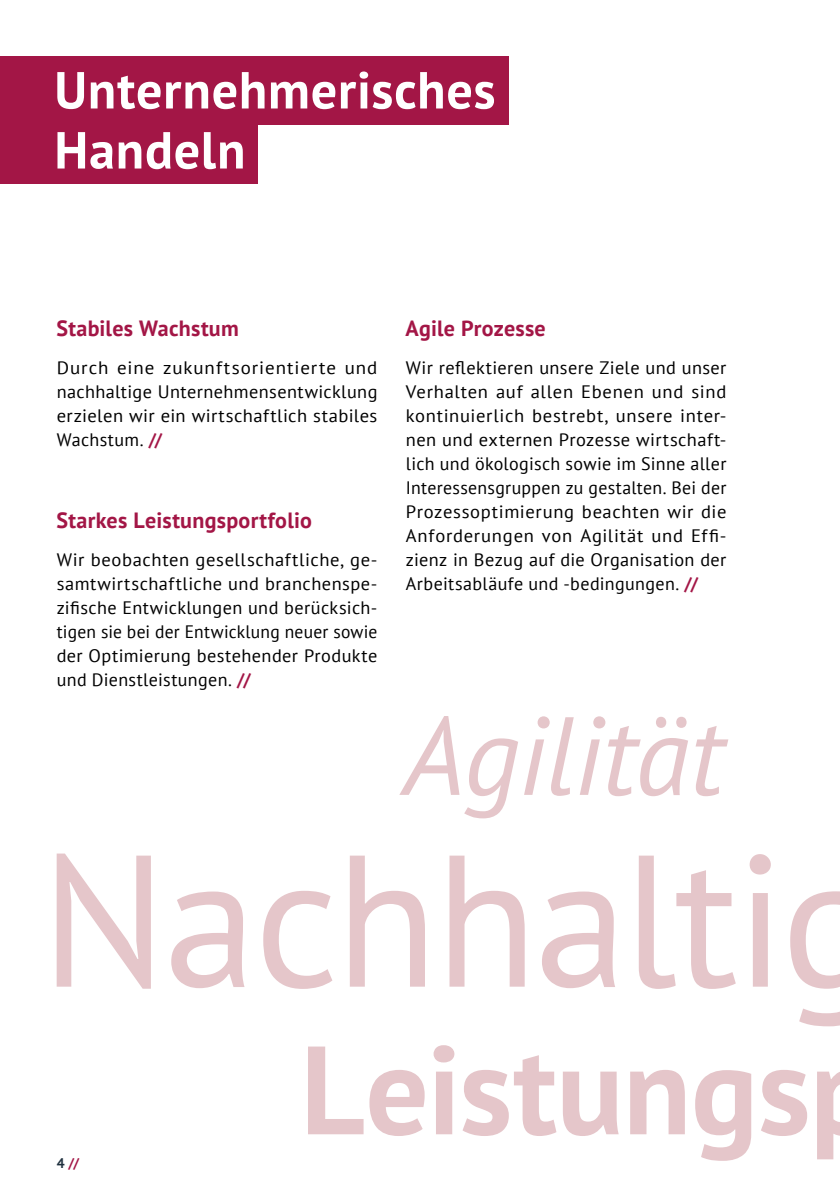
<style>
.page{position:relative;width:840px;height:1191px;background:#fff}
.page>*{position:absolute;margin:0;border:0;box-sizing:border-box;transform-origin:0 0}
.t1{font:187.2px "PT Sans";letter-spacing:-.015em;color:#e5c6ca}
.t2{font:700 125.2px "PT Sans";letter-spacing:-.005em;color:#e5c6ca}
.t3{font:italic 110.8px "PT Sans";letter-spacing:-.01em;color:#e5c6ca}
.t4{font:700 52px/60px "PT Sans";letter-spacing:.015em;color:#fff}
.t5{font:700 22px "PT Sans";letter-spacing:.01em;color:#a31646}
.t6{font:18px/24px "PT Sans";letter-spacing:.02em;color:#000;text-align:justify}
.t7{font:18px/24px "PT Sans";letter-spacing:.02em;color:#000;text-align:justify;scale:1.05 1}
.t8{font:700 14px "PT Sans";color:#a31646}
.s1{font-weight:700;color:#a31646}
.s2{color:#1f303e}
</style>
<div class="page">
<div style="left:0;top:57px;width:508px;height:68px;background:#a31646"></div>
<div style="left:0;top:120px;width:257px;height:63px;background:#a31646"></div>
<h3 class="t4" style="left:54px;top:59px;width:442px">Unternehmerisches<br>Handeln</h3>
<p class="t5" style="left:57px;top:314px;width:183px">Stabiles Wachstum</p>
<p class="t7" style="left:57px;top:355px;width:307px">Durch eine zukunftsorientierte und nachhaltige Unternehmensentwicklung erzielen wir ein wirtschaftlich stabiles Wachstum. <span class="s1">//</span></p>
<p class="t5" style="left:57px;top:506px;width:257px">Starkes Leistungsportfolio</p>
<p class="t6" style="left:57px;top:547px;width:322px">Wir beobachten gesellschaftliche, ge&shy;samtwirtschaftliche und branchenspe&shy;zifische Entwicklungen und berücksich&shy;tigen sie bei der Entwicklung neuer sowie der Optimierung bestehender Produkte und Dienstleistungen. <span class="s1">//</span></p>
<p class="t5" style="left:405px;top:314px;width:142px">Agile Prozesse</p>
<p class="t6" style="left:405px;top:355px;width:322px">Wir reflektieren unsere Ziele und unser Verhalten auf allen Ebenen und sind kontinuierlich bestrebt, unsere inter&shy;nen und externen Prozesse wirtschaft&shy;lich und ökologisch sowie im Sinne aller Interessensgruppen zu gestalten. Bei der Prozessoptimierung beachten wir die Anforderungen von Agilität und Effi&shy;zienz in Bezug auf die Organisation der Arbeitsabläufe und -bedingungen. <span class="s1">//</span></p>
<h3 class="t3" style="left:403px;top:684px;width:322px">Agilität</h3>
<h1 class="t1" style="left:41px;top:800px;width:841px">Nachhaltig</h1>
<p class="t8" style="left:57px;top:1153px;width:24px"><span class="s2">4</span> //</p>
<h2 class="t2" style="left:300px;top:1007px;width:511px">Leistungs</h2>
</div>
